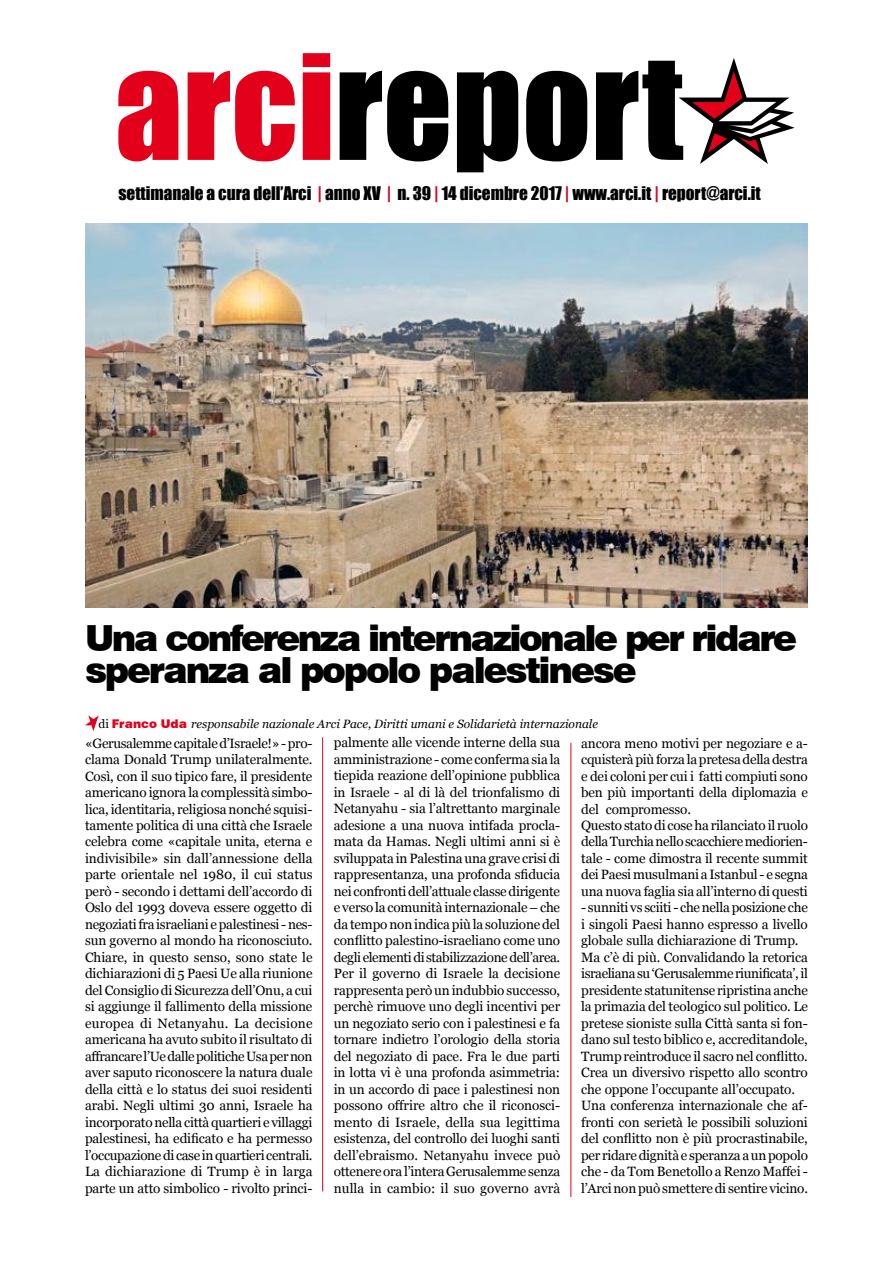
<style>
.page{position:relative;width:893px;height:1263px;background:#fff}
.page>*{position:absolute;margin:0;border:0;box-sizing:border-box;transform-origin:0 0}
.t1{font:135px "Impact";color:#000}
.t2{font:900 36px/31.5px "Swiss 721 BT";letter-spacing:-.07em;color:#000}
.t3{font:17.25px "Impact";color:#000}
.t4{font:13.5px/16.5px "Georgia";letter-spacing:-.01em;color:#000;text-align:justify}
.t5{font:italic 12px "Georgia";color:#000}
.s1{color:#e2001a}
.s2{font-style:normal}
.s3{font-family:"Swiss 721 BT";font-weight:900;font-style:normal;color:#e2001a}
</style>
<div class="page">
<svg style="left:679px;top:58px;width:116px;height:106px"></svg>
<svg style="left:85px;top:715px;width:14px;height:16px"></svg>
<img style="left:85px;top:224px;width:723px;height:383px">
<hr style="left:322px;top:737px;width:1px;height:454px;background:#e2001a">
<hr style="left:570px;top:743px;width:1px;height:454px;background:#e2001a">
<h1 class="t1" style="left:115px;top:2px;width:570px"><span class="s1">arci</span>report</h1>
<p class="t3" style="left:118px;top:179px;width:644px">settimanale a cura dell’Arci <span class="s1">|</span> anno XV <span class="s1">|</span> n. 39 <span class="s1">|</span> 14 dicembre 2017 <span class="s1">|</span> www.arci.it <span class="s1">|</span> report@arci.it</p>
<h2 class="t2" style="left:85px;top:623px;width:714px">Una conferenza internazionale per ridare speranza al popolo palestinese</h2>
<p class="t5" style="left:99px;top:716px;width:501px"><span class="s2">di</span> <span class="s3">Franco Uda</span> responsabile nazionale Arci Pace, Diritti umani e Solidarietà internazionale</p>
<p class="t4" style="left:85px;top:735px;width:229px">«Gerusalemme capitale d’Israele!» - pro&shy;clama Donald Trump unilateralmente.<br>Così, con il suo tipico fare, il presidente americano ignora la complessità simbo&shy;lica, identitaria, religiosa nonché squisi&shy;tamente politica di una città che Israele celebra come «capitale unita, eterna e indivisibile» sin dall’annessione della parte orientale nel 1980, il cui status però - secondo i dettami dell’accordo di Oslo del 1993 doveva essere oggetto di negoziati fra israeliani e palestinesi - nes&shy;sun governo al mondo ha riconosciuto.<br>Chiare, in questo senso, sono state le dichiarazioni di 5 Paesi Ue alla riunione del Consiglio di Sicurezza dell’Onu, a cui si aggiunge il fallimento della missione europea di Netanyahu. La decisione americana ha avuto subito il risultato di affrancare l’Ue dalle politiche Usa per non aver saputo riconoscere la natura duale della città e lo status dei suoi residenti arabi. Negli ultimi 30 anni, Israele ha incorporato nella città quartieri e villaggi palestinesi, ha edificato e ha permesso l’occupazione di case in quartieri centrali.<br>La dichiarazione di Trump è in larga parte un atto simbolico - rivolto princi-</p>
<p class="t4" style="left:334px;top:735px;width:228px">palmente alle vicende interne della sua amministrazione - come conferma sia la tiepida reazione dell’opinione pubblica in Israele - al di là del trionfalismo di Netanyahu - sia l’altrettanto marginale adesione a una nuova intifada procla&shy;mata da Hamas. Negli ultimi anni si è sviluppata in Palestina una grave crisi di rappresentanza, una profonda sfiducia nei confronti dell’attuale classe dirigente e verso la comunità internazionale – che da tempo non indica più la soluzione del conflitto palestino-israeliano come uno degli elementi di stabilizzazione dell’area.<br>Per il governo di Israele la decisione rappresenta però un indubbio successo, perchè rimuove uno degli incentivi per un negoziato serio con i palestinesi e fa tornare indietro l’orologio della storia del negoziato di pace. Fra le due parti in lotta vi è una profonda asimmetria: in un accordo di pace i palestinesi non possono offrire altro che il riconosci&shy;mento di Israele, della sua legittima esistenza, del controllo dei luoghi santi dell’ebraismo. Netanyahu invece può ottenere ora l’intera Gerusalemme senza nulla in cambio: il suo governo avrà</p>
<p class="t4" style="left:581px;top:735px;width:228px;text-align:left">ancora meno motivi per negoziare e a&shy;cquisterà più forza la pretesa della destra e dei coloni per cui i fatti compiuti sono ben più importanti della diplomazia e del compromesso.<br>Questo stato di cose ha rilanciato il ruolo della Turchia nello scacchiere mediorien&shy;tale - come dimostra il recente summit dei Paesi musulmani a Istanbul - e segna una nuova faglia sia all’interno di questi</p>
<p class="t4" style="left:581px;top:900px;width:228px;text-align:left">- sunniti vs sciiti - che nella posizione che i singoli Paesi hanno espresso a livello globale sulla dichiarazione di Trump.<br>Ma c’è di più. Convalidando la retorica israeliana su ‘Gerusalemme riunificata’, il presidente statunitense ripristina anche la primazia del teologico sul politico. Le pretese sioniste sulla Città santa si fon&shy;dano sul testo biblico e, accreditandole, Trump reintroduce il sacro nel conflitto.<br>Crea un diversivo rispetto allo scontro che oppone l’occupante all’occupato.<br>Una conferenza internazionale che af&shy;fronti con serietà le possibili soluzioni del conflitto non è più procrastinabile, per ridare dignità e speranza a un popolo che - da Tom Benetollo a Renzo Maffei - l’Arci non può smettere di sentire vicino.</p>
</div>
